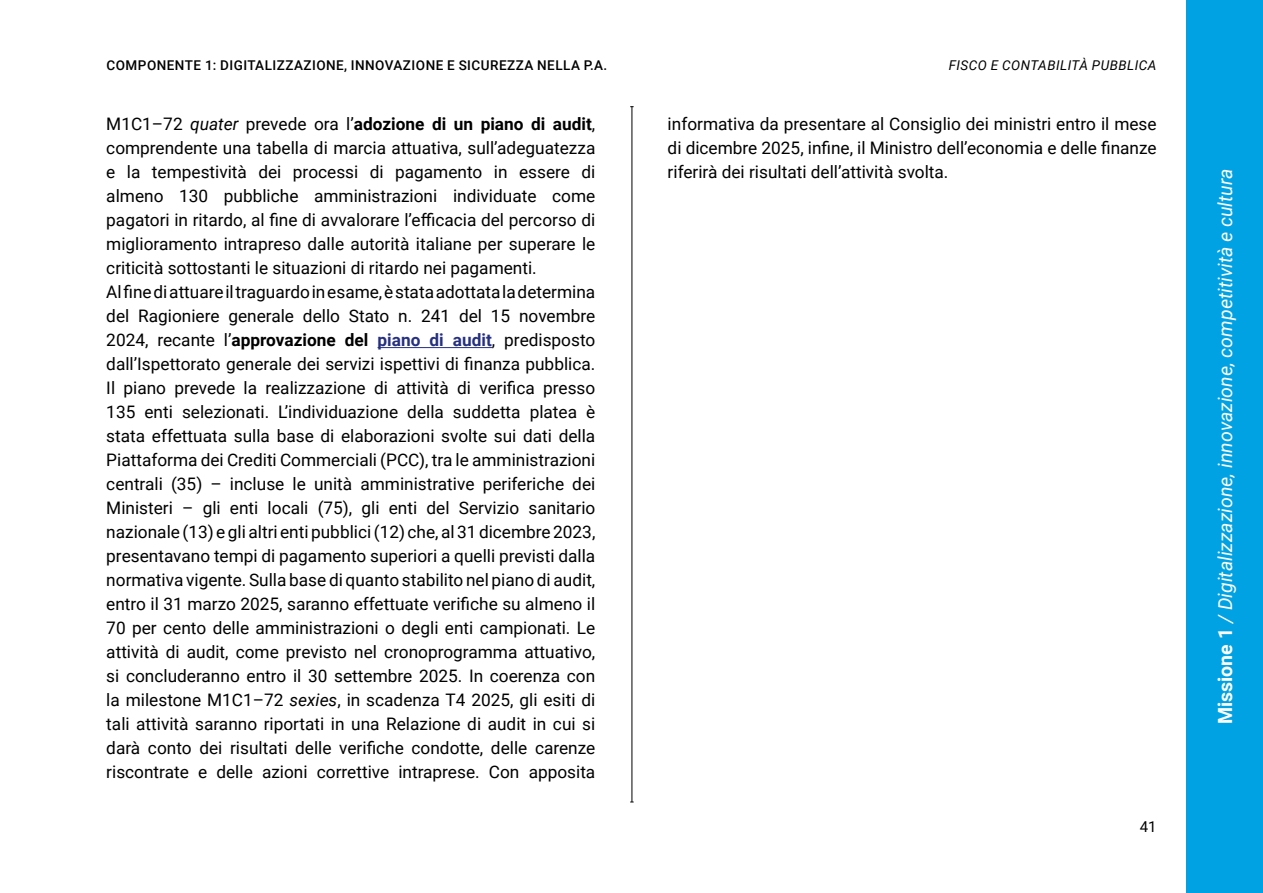
<style>
.page{position:relative;width:1263px;height:893px;background:#fff}
.page>*{position:absolute;margin:0;border:0;box-sizing:border-box;transform-origin:0 0}
.t1{font:italic 19.5px "Roboto";color:#fff}
.t2{font:17.25px/24px "Roboto";color:#000}
.t3{font:15px "Roboto";color:#000}
.t4{font:500 13.5px "Roboto";letter-spacing:.035em;color:#000}
.t5{font:italic 13.5px "Roboto";letter-spacing:.035em;color:#000}
.s1{font-style:italic}
.s2{font-weight:700}
.s3{font-weight:700;color:#253081}
.s4{font-weight:700;font-style:normal}
</style>
<div class="page">
<div style="left:1186px;top:0;width:77px;height:893px;background:#00a2e3"></div>
<hr style="left:378px;top:347px;width:114px;height:1px;background:#253081">
<hr style="left:631px;top:107px;width:1px;height:695px;background:#000">
<p class="t4" style="left:107px;top:55px;width:502px">COMPONENTE 1: DIGITALIZZAZIONE, INNOVAZIONE E SICUREZZA NELLA P.A.</p>
<p class="t5" style="left:949px;top:55px;width:209px">FISCO E CONTABILITÀ PUBBLICA</p>
<p class="t2" style="left:106px;top:112px;width:491px">M1C1–72 <span class="s1">quater</span> prevede ora l’<span class="s2">adozione di un piano di audit</span>, comprendente una tabella di marcia attuativa, sull’adeguatezza e la tempestività dei processi di pagamento in essere di almeno 130 pubbliche amministrazioni individuate come pagatori in ritardo, al fine di avvalorare l’efficacia del percorso di miglioramento intrapreso dalle autorità italiane per superare le criticità sottostanti le situazioni di ritardo nei pagamenti.<br>Al fine di attuare il traguardo in esame, è stata adottata la determina del Ragioniere generale dello Stato n. 241 del 15 novembre 2024, recante l’<span class="s2">approvazione del</span> <span class="s3">piano di audit</span>, predisposto dall’Ispettorato generale dei servizi ispettivi di finanza pubblica.<br>Il piano prevede la realizzazione di attività di verifica presso 135 enti selezionati. L’individuazione della suddetta platea è stata effettuata sulla base di elaborazioni svolte sui dati della Piattaforma dei Crediti Commerciali (PCC), tra le amministrazioni centrali (35) – incluse le unità amministrative periferiche dei Ministeri – gli enti locali (75), gli enti del Servizio sanitario nazionale (13) e gli altri enti pubblici (12) che, al 31 dicembre 2023, presentavano tempi di pagamento superiori a quelli previsti dalla normativa vigente. Sulla base di quanto stabilito nel piano di audit, entro il 31 marzo 2025, saranno effettuate verifiche su almeno il 70 per cento delle amministrazioni o degli enti campionati. Le attività di audit, come previsto nel cronoprogramma attuativo, si concluderanno entro il 30 settembre 2025. In coerenza con la milestone M1C1–72 <span class="s1">sexies</span>, in scadenza T4 2025, gli esiti di tali attività saranno riportati in una Relazione di audit in cui si darà conto dei risultati delle verifiche condotte, delle carenze riscontrate e delle azioni correttive intraprese. Con apposita</p>
<p class="t2" style="left:668px;top:111px;width:490px;text-align:justify">informativa da presentare al Consiglio dei ministri entro il mese di dicembre 2025, infine, il Ministro dell’economia e delle finanze riferirà dei risultati dell’attività svolta.</p>
<p class="t3" style="left:1140px;top:816px;width:18px">41</p>
<p class="t1" style="left:1211px;top:724px;width:557px;rotate:-90deg"><span class="s4">Missione 1</span> / Digitalizzazione, innovazione, competitività e cultura</p>
</div>
